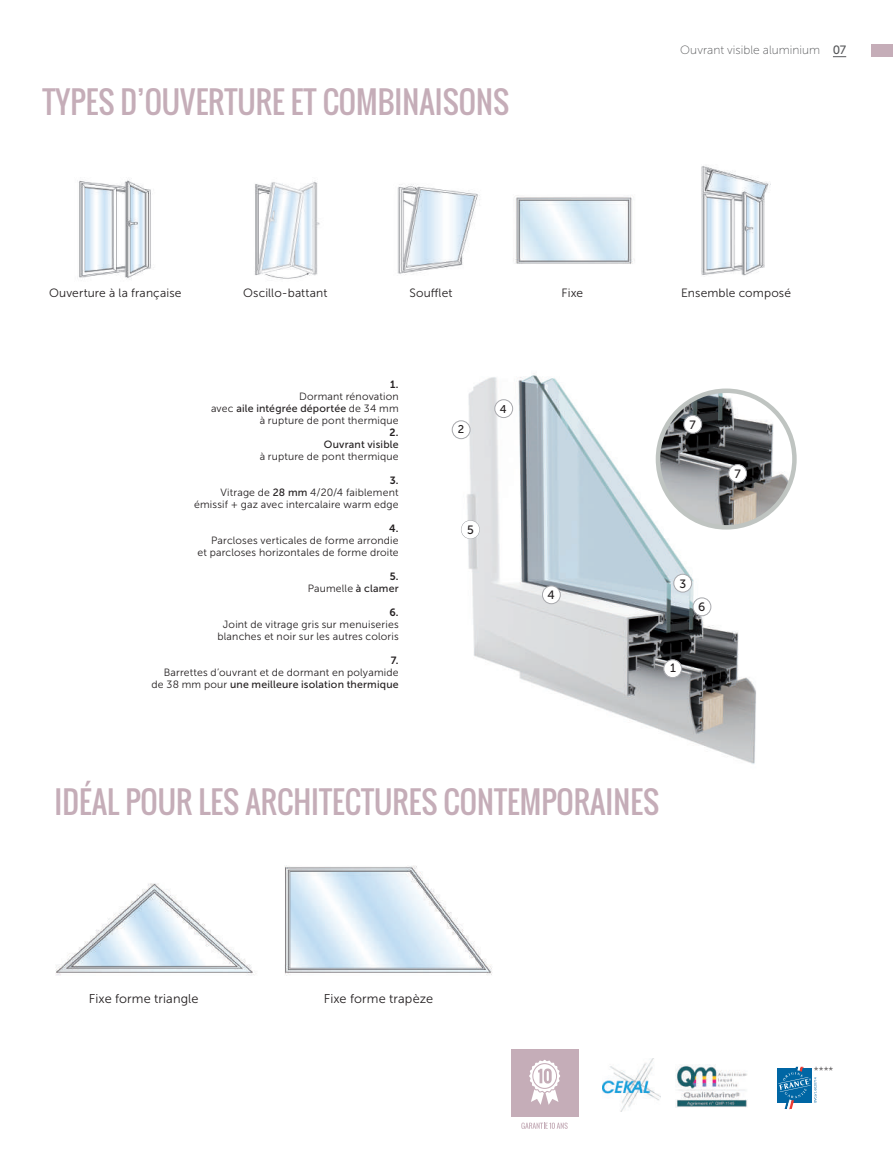
<style>
.page{position:relative;width:893px;height:1149px;background:#fff}
.page>*{position:absolute;margin:0;border:0;box-sizing:border-box;transform-origin:0 0}
.t1{font:30px "Oswald";color:#c5adb8}
.t2{font:12.75px "Museo Sans 300";letter-spacing:.01em;color:#231f20}
.t3{font:12px "Museo Sans 300";letter-spacing:.01em;color:#231f20}
.t4{font:12px "Museo Sans 100";letter-spacing:.005em;color:#57585a}
.t5{font:12px "Museo Sans 500";color:#231f20}
.t6{font:11.25px "Museo Sans 500";color:#231f20}
.t7{font:10.5px/12px "Museo Sans 300";letter-spacing:.015em;color:#231f20;text-align:right}
.t8{font:10.5px "Museo Sans 500";letter-spacing:.02em;color:#231f20}
.t9{font:10.5px "Museo Sans 700";color:#231f20}
.t10{font:10.35px "Museo Sans 100";color:#231f20}
.s1{font-family:"Museo Sans 500"}
.s2{font-family:"Museo Sans 300"}
</style>
<div class="page">
<div style="left:872px;top:45px;width:21px;height:12px;background:#c5adb8"></div>
<svg style="left:833px;top:56px;width:13px;height:1px"></svg>
<img style="left:451px;top:375px;width:344px;height:389px">
<div style="left:495px;top:399px;width:18px;height:18px;background:#fff;border-radius:50%"></div>
<div style="left:494px;top:399px;width:19px;height:19px;border:1px solid #a8a9ad;border-radius:50%"></div>
<div style="left:542px;top:585px;width:18px;height:18px;background:#fff;border-radius:50%"></div>
<div style="left:542px;top:585px;width:19px;height:19px;border:1px solid #a8a9ad;border-radius:50%"></div>
<div style="left:452px;top:420px;width:18px;height:18px;background:#fff;border-radius:50%"></div>
<div style="left:452px;top:420px;width:18px;height:19px;border:1px solid #a8a9ad;border-radius:50%"></div>
<div style="left:664px;top:659px;width:18px;height:18px;background:#fff;border-radius:50%"></div>
<div style="left:663px;top:659px;width:19px;height:18px;border:1px solid #a8a9ad;border-radius:50%"></div>
<div style="left:693px;top:597px;width:18px;height:18px;background:#fff;border-radius:50%"></div>
<div style="left:693px;top:597px;width:18px;height:19px;border:1px solid #a8a9ad;border-radius:50%"></div>
<img style="left:602px;top:1058px;width:58px;height:53px">
<img style="left:676px;top:1064px;width:71px;height:43px">
<div style="left:777px;top:1067px;width:35px;height:35px;background:#0066a4"></div>
<svg style="left:778px;top:1066px;width:39px;height:42px"></svg>
<img style="left:55px;top:883px;width:201px;height:93px">
<img style="left:79px;top:179px;width:72px;height:100px">
<img style="left:255px;top:182px;width:65px;height:97px">
<img style="left:397px;top:184px;width:83px;height:91px">
<img style="left:513px;top:195px;width:122px;height:69px">
<img style="left:701px;top:166px;width:70px;height:110px">
<div style="left:511px;top:1048px;width:67px;height:67px;background:#c5adb8"></div>
<svg style="left:529px;top:1060px;width:31px;height:44px"></svg>
<svg style="left:521px;top:1122px;width:47px;height:6px"></svg>
<img style="left:285px;top:865px;width:207px;height:111px">
<div style="left:674px;top:574px;width:18px;height:18px;background:#fff;border-radius:50%"></div>
<div style="left:673px;top:573px;width:19px;height:19px;border:1px solid #a8a9ad;border-radius:50%"></div>
<img style="left:658px;top:390px;width:136px;height:137px;border-radius:68px">
<div style="left:656px;top:388px;width:141px;height:141px;border:4px solid #bfc4c1;border-radius:50%"></div>
<div style="left:684px;top:415px;width:18px;height:18px;background:#fff;border-radius:50%"></div>
<div style="left:684px;top:415px;width:18px;height:18px;border:1px solid #a8a9ad;border-radius:50%"></div>
<div style="left:461px;top:520px;width:19px;height:18px;border:1px solid #a8a9ad;border-radius:50%"></div>
<div style="left:461px;top:520px;width:18px;height:18px;background:#fff;border-radius:50%"></div>
<div style="left:729px;top:464px;width:18px;height:18px;background:#fff;border-radius:50%"></div>
<div style="left:728px;top:464px;width:19px;height:18px;border:1px solid #a8a9ad;border-radius:50%"></div>
<h1 class="t1" style="left:43px;top:80px;width:468px">TYPES D’OUVERTURE ET COMBINAISONS</h1>
<p class="t4" style="left:680px;top:43px;width:167px">Ouvrant visible aluminium <span class="s1">07</span></p>
<p class="t3" style="left:49px;top:286px;width:134px">Ouverture à la française</p>
<p class="t3" style="left:243px;top:286px;width:86px">Oscillo-battant</p>
<p class="t3" style="left:409px;top:286px;width:44px">Soufflet</p>
<p class="t3" style="left:562px;top:286px;width:23px">Fixe</p>
<p class="t3" style="left:681px;top:286px;width:111px">Ensemble composé</p>
<p class="t9" style="left:390px;top:378px;width:10px">1.</p>
<p class="t7" style="left:299px;top:390px;width:101px">Dormant rénovation</p>
<p class="t8" style="left:211px;top:402px;width:189px"><span class="s2">avec</span> aile intégrée déportée <span class="s2">de 34 mm</span></p>
<p class="t7" style="left:260px;top:414px;width:140px">à rupture de pont thermique</p>
<p class="t9" style="left:389px;top:426px;width:11px">2.</p>
<p class="t8" style="left:324px;top:438px;width:76px">Ouvrant visible</p>
<p class="t7" style="left:260px;top:450px;width:140px">à rupture de pont thermique</p>
<p class="t9" style="left:390px;top:474px;width:10px">3.</p>
<p class="t7" style="left:194px;top:486px;width:206px">Vitrage de <span class="s1">28 mm</span> 4/20/4 faiblement émissif + gaz avec intercalaire warm edge</p>
<p class="t9" style="left:389px;top:522px;width:11px">4.</p>
<p class="t7" style="left:198px;top:534px;width:203px">Parcloses verticales de forme arrondie<br>et parcloses horizontales de forme droite</p>
<p class="t9" style="left:390px;top:570px;width:10px">5.</p>
<p class="t7" style="left:308px;top:582px;width:92px">Paumelle <span class="s1">à clamer</span></p>
<p class="t9" style="left:389px;top:606px;width:11px">6.</p>
<p class="t7" style="left:217px;top:618px;width:183px;text-align:center">Joint de vitrage gris sur menuiseries blanches et noir sur les autres coloris</p>
<p class="t9" style="left:391px;top:654px;width:9px">7.</p>
<p class="t7" style="left:164px;top:666px;width:236px">Barrettes d’ouvrant et de dormant en polyamide</p>
<p class="t8" style="left:152px;top:678px;width:249px"><span class="s2">de 38 mm pour</span> une meilleure isolation thermique</p>
<p class="t6" style="left:458px;top:423px;width:8px">2</p>
<p class="t6" style="left:500px;top:402px;width:8px">4</p>
<p class="t5" style="left:467px;top:523px;width:8px">5</p>
<p class="t5" style="left:547px;top:588px;width:9px">4</p>
<p class="t5" style="left:690px;top:418px;width:8px">7</p>
<p class="t5" style="left:734px;top:467px;width:8px">7</p>
<p class="t5" style="left:679px;top:577px;width:8px">3</p>
<p class="t5" style="left:698px;top:600px;width:9px">6</p>
<p class="t5" style="left:670px;top:661px;width:7px">1</p>
<h1 class="t1" style="left:55px;top:779px;width:606px">IDÉAL POUR LES ARCHITECTURES CONTEMPORAINES</h1>
<p class="t2" style="left:89px;top:991px;width:111px">Fixe forme triangle</p>
<p class="t2" style="left:324px;top:991px;width:111px">Fixe forme trapèze</p>
<p class="t10" style="left:814px;top:1064px;width:21px">****</p>
</div>
